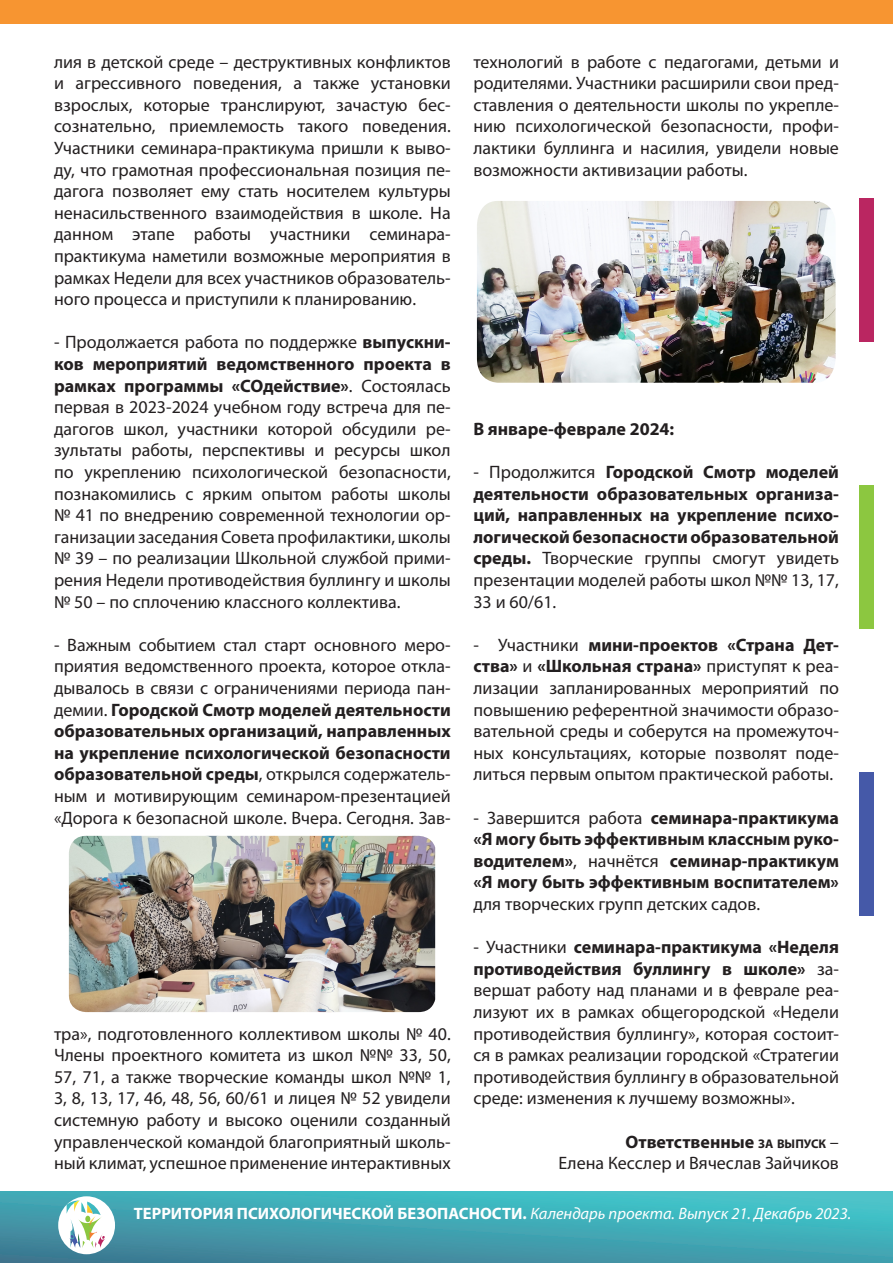
<style>
.page{position:relative;width:893px;height:1263px;background:#fff}
.page>*{position:absolute;margin:0;border:0;box-sizing:border-box;transform-origin:0 0}
.t1{font:18px/21.6px "Myriad Pro";color:#231f20;text-align:justify}
.t2{font:700 18px/21.6px "Myriad Pro";color:#231f20;text-align:justify}
.t3{font:700 16.5px "Myriad Pro";color:#fff}
.s1{font-weight:700}
.s2{font-weight:400}
.s3{font-size:12.6px}
.s4{font-weight:400;font-style:italic}
</style>
<div class="page">
<div style="left:0;top:0;width:893px;height:24px;background:#f79531"></div>
<svg style="left:0;top:1192px;width:893px;height:71px;background:#41a4b2"></svg>
<div style="left:58px;top:1196px;width:57px;height:58px;background:#fff;border-radius:50%"></div>
<svg style="left:67px;top:1200px;width:38px;height:48px"></svg>
<div style="left:859px;top:772px;width:14px;height:143px;background:#4559a8"></div>
<div style="left:859px;top:485px;width:14px;height:144px;background:#8cc740"></div>
<div style="left:859px;top:199px;width:14px;height:143px;background:#ba2661"></div>
<img style="left:69px;top:836px;width:366px;height:176px">
<img style="left:477px;top:201px;width:359px;height:182px">
<p class="t1" style="left:473px;top:50px;width:367px">технологий в работе с педагогами, детьми и родителями. Участники расширили свои пред&shy;ставления о деятельности школы по укрепле&shy;нию психологической безопасности, профи&shy;лактики буллинга и насилия, увидели новые возможности активизации работы.</p>
<p class="t1" style="left:54px;top:50px;width:398px">лия в детской среде – деструктивных конфликтов</p>
<p class="t1" style="left:54px;top:72px;width:398px">и агрессивного поведения, а также установки взрослых, которые транслируют, зачастую бес&shy;сознательно, приемлемость такого поведения.<br>Участники семинара-практикума пришли к выво&shy;ду, что грамотная профессиональная позиция пе&shy;дагога позволяет ему стать носителем культуры ненасильственного взаимодействия в школе. На</p>
<p class="t1" style="left:54px;top:223px;width:398px">данном этапе работы участники семинара&shy;практикума наметили возможные мероприятия в рамках Недели для всех участников образователь&shy;ного процесса и приступили к планированию.</p>
<p class="t1" style="left:54px;top:331px;width:398px">- Продолжается работа по поддержке <span class="s1">выпускни&shy;ков мероприятий ведомственного проекта в рамках программы «СОдействие»</span>. Состоялась первая в 2023-2024 учебном году встреча для пе&shy;дагогов школ, участники которой обсудили ре&shy;зультаты работы, перспективы и ресурсы школ по укреплению психологической безопасности, познакомились с ярким опытом работы школы</p>
<p class="t1" style="left:54px;top:504px;width:398px">№ 41 по внедрению современной технологии ор&shy;ганизации заседания Совета профилактики, школы</p>
<p class="t1" style="left:54px;top:547px;width:398px">№ 39 – по реализации Школьной службой прими&shy;рения Недели противодействия буллингу и школы № 50 – по сплочению классного коллектива.</p>
<p class="t1" style="left:54px;top:634px;width:398px">- Важным событием стал старт основного меро&shy;приятия ведомственного проекта, которое откла&shy;дывалось в связи с ограничениями периода пан&shy;демии. <span class="s1">Городской Смотр моделей деятельности образовательных организаций, направленных на укрепление психологической безопасности образовательной среды</span>, открылся содержатель&shy;ным и мотивирующим семинаром-презентацией «Дорога к безопасной школе. Вчера. Сегодня. Зав-</p>
<p class="t2" style="left:473px;top:417px;width:202px">В январе-феврале 2024:</p>
<p class="t2" style="left:473px;top:460px;width:367px"><span class="s2">- Продолжится</span> Городской Смотр моделей деятельности образовательных организа&shy;ций, направленных на укрепление психо&shy;логической безопасности образовательной среды. <span class="s2">Творческие группы смогут увидеть презентации моделей работы школ №№ 13, 17, 33 и 60/61.</span></p>
<p class="t1" style="left:473px;top:634px;width:367px">- Участники <span class="s1">мини-проектов «Страна Дет&shy;ства»</span> и <span class="s1">«Школьная страна»</span> приступят к реа&shy;лизации запланированных мероприятий по повышению референтной значимости образо&shy;вательной среды и соберутся на промежуточ&shy;ных консультациях, которые позволят поде&shy;литься первым опытом практической работы.</p>
<p class="t2" style="left:473px;top:806px;width:367px"><span class="s2">- Завершится работа</span> семинара-практикума «Я могу быть эффективным классным руко&shy;водителем»<span class="s2">, начнётся</span> семинар-практикум «Я могу быть эффективным воспитателем» <span class="s2">для творческих групп детских садов.</span></p>
<p class="t1" style="left:473px;top:936px;width:367px">- Участники <span class="s1">семинара-практикума «Неделя противодействия буллингу в школе»</span> за&shy;вершат работу над планами и в феврале реа&shy;лизуют их в рамках общегородской «Недели противодействия буллингу», которая состоит&shy;ся в рамках реализации городской «Стратегии противодействия буллингу в образовательной среде: изменения к лучшему возможны».</p>
<p class="t2" style="left:625px;top:1130px;width:215px">Ответственные <span class="s3">за выпуск</span> <span class="s2">–</span></p>
<p class="t1" style="left:558px;top:1152px;width:282px">Елена Кесслер и Вячеслав Зайчиков</p>
<p class="t1" style="left:54px;top:1022px;width:398px">тра», подготовленного коллективом школы № 40.<br>Члены проектного комитета из школ №№ 33, 50, 57, 71, а также творческие команды школ №№ 1, 3, 8, 13, 17, 46, 48, 56, 60/61 и лицея № 52 увидели системную работу и высоко оценили созданный управленческой командой благоприятный школь&shy;ный климат, успешное применение интерактивных</p>
<p class="t3" style="left:134px;top:1203px;width:719px">ТЕРРИТОРИЯ ПСИХОЛОГИЧЕСКОЙ БЕЗОПАСНОСТИ. <span class="s4">Календарь проекта. Выпуск 21. Декабрь 2023.</span></p>
</div>
